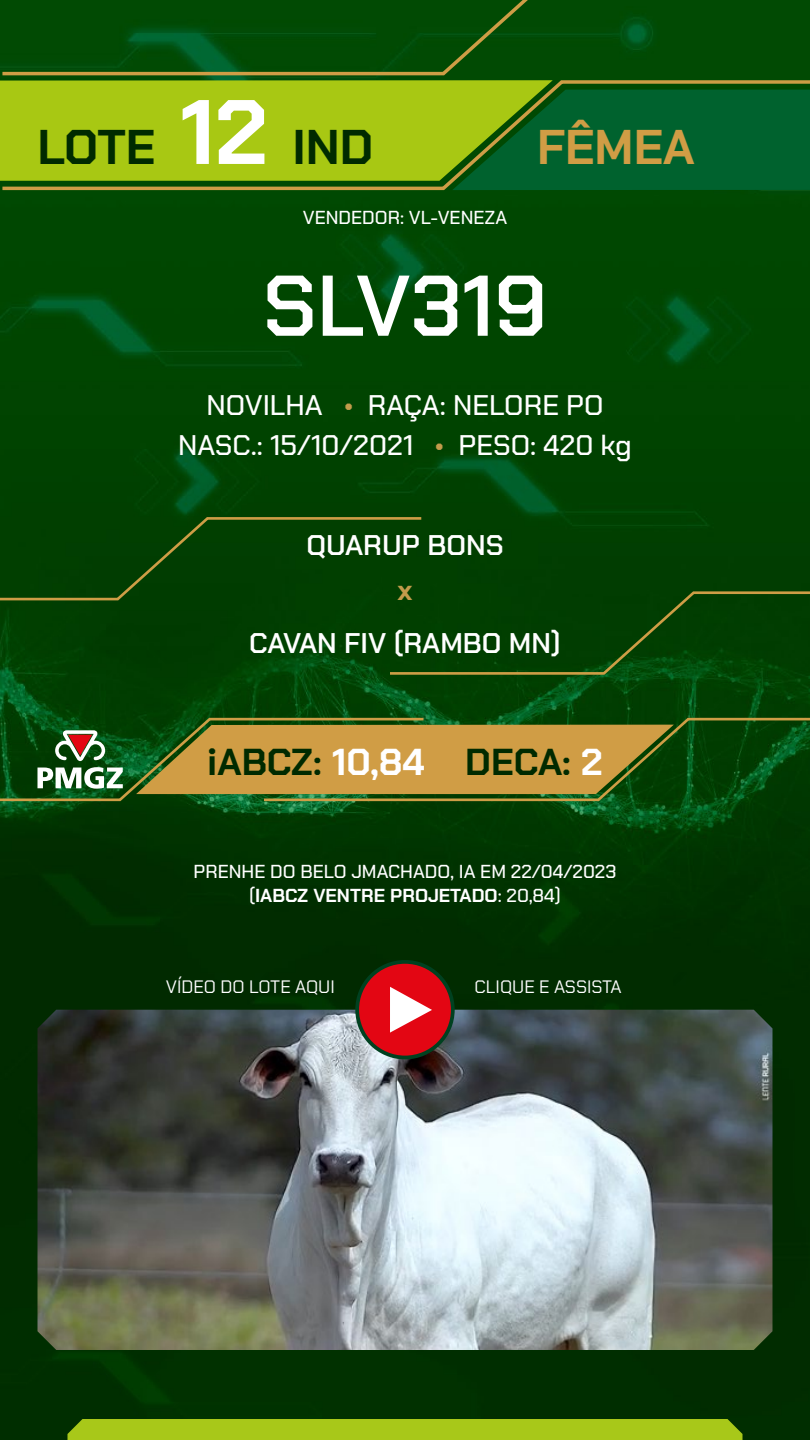
<style>
.page{position:relative;width:810px;height:1440px;background:#fff}
.page>*{position:absolute;margin:0;border:0;box-sizing:border-box;transform-origin:0 0}
.t1{font:600 85.95px "Chakra Petch";color:#fff}
.t2{font:700 48.75px "Chakra Petch";color:#002a00}
.t3{font:700 48.75px "Chakra Petch";color:#d09d45}
.t4{font:700 37.5px "Chakra Petch";color:#002a00}
.t5{font:500 28.42px/39.8px "Chakra Petch";color:#fff;text-align:center}
.t6{font:600 28.42px "Chakra Petch";color:#fff}
.t7{font:700 28.42px "Chakra Petch";color:#c29b4b}
.t8{font:500 18.75px/24.1px "Chakra Petch";color:#fff;text-align:center}
.t9{font:18px "Chakra Petch";color:#fff}
.s1{font-size:91.28px;color:#fff}
.s2{color:#c29b4b}
.s3{color:#fff}
.s4{font-weight:700}
</style>
<div class="page">
<img style="left:0;top:77px;width:810px;height:1363px">
<svg style="left:0;top:79px;width:810px;height:113px"></svg>
<svg style="left:0;top:0;width:810px;height:77px"></svg>
<div style="left:68px;top:1419px;width:674px;height:21px;background:#a8c819"></div>
<svg style="left:674px;top:717px;width:136px;height:85px"></svg>
<svg style="left:0;top:717px;width:674px;height:85px"></svg>
<div style="left:0;top:516px;width:810px;height:160px;background:#013e01"></div>
<img style="left:38px;top:1010px;width:734px;height:340px">
<div style="left:357px;top:962px;width:96px;height:95px;background:#e30613;border-radius:50%"></div>
<div style="left:355px;top:960px;width:100px;height:99px;border:4px solid #004120;border-radius:50%"></div>
<svg style="left:390px;top:987px;width:42px;height:46px"></svg>
<h2 class="t2" style="left:38px;top:119px;width:337px">LOTE <span class="s1">12</span> IND</h2>
<p class="t8" style="left:303px;top:206px;width:206px">VENDEDOR: VL-VENEZA</p>
<h2 class="t3" style="left:537px;top:119px;width:159px">FÊMEA</h2>
<h1 class="t1" style="left:263px;top:256px;width:286px">SLV319</h1>
<h3 class="t5" style="left:178px;top:385px;width:455px">NOVILHA <span class="s2">•</span> RAÇA: NELORE PO<br>NASC.: 15/10/2021 <span class="s2">•</span> PESO: 420 kg</h3>
<h3 class="t6" style="left:306px;top:529px;width:199px">QUARUP BONS</h3>
<h3 class="t7" style="left:397px;top:574px;width:17px">x</h3>
<h3 class="t6" style="left:249px;top:627px;width:313px">CAVAN FIV (RAMBO MN)</h3>
<h3 class="t4" style="left:207px;top:740px;width:397px">iABCZ: <span class="s3">10,84</span> DECA: <span class="s3">2</span></h3>
<p class="t8" style="left:193px;top:859px;width:425px">PRENHE DO BELO JMACHADO, IA EM 22/04/2023 (<span class="s4">IABCZ VENTRE PROJETADO</span>: 20,84)</p>
<p class="t9" style="left:166px;top:976px;width:171px">VÍDEO DO LOTE AQUI</p>
<p class="t9" style="left:475px;top:976px;width:149px">CLIQUE E ASSISTA</p>
</div>
